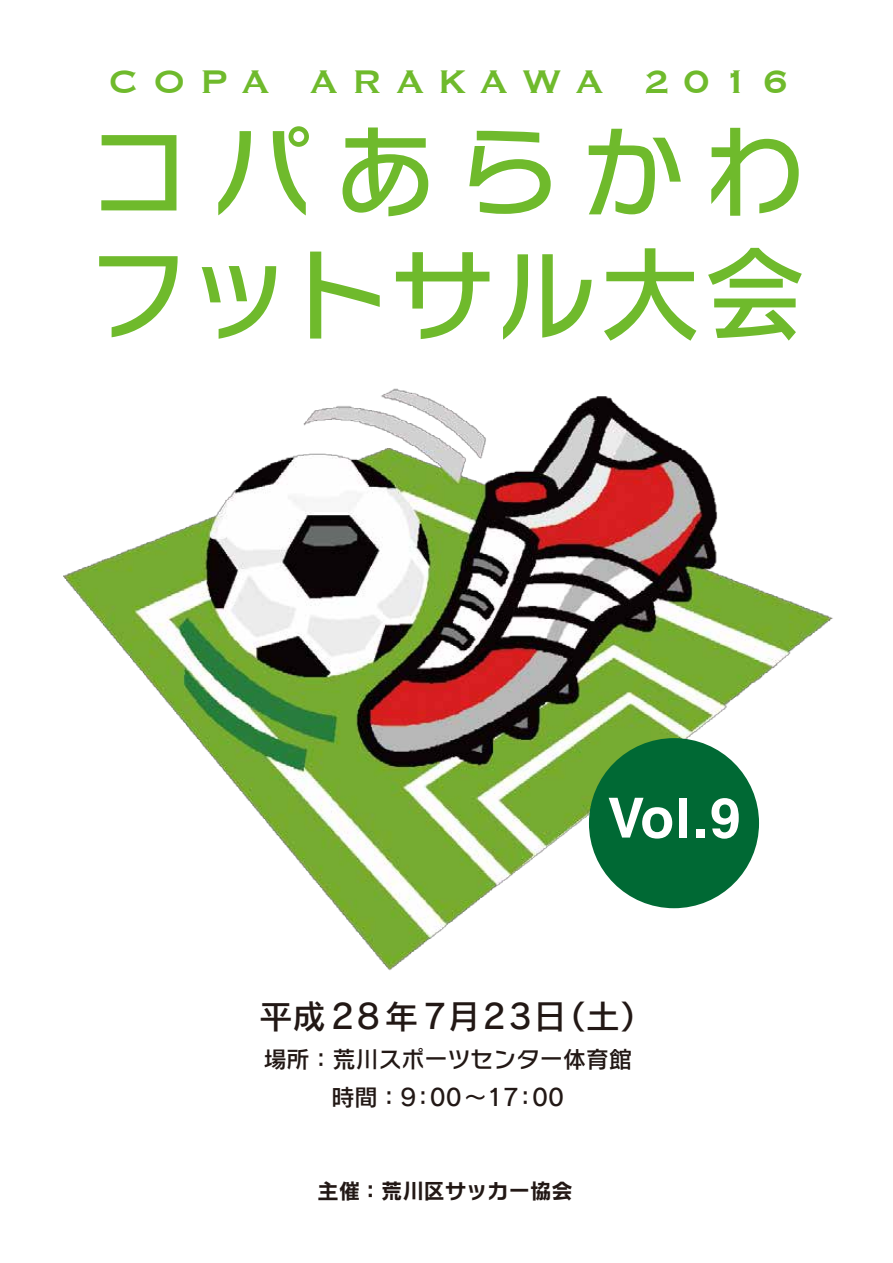
<style>
.page{position:relative;width:893px;height:1263px;background:#fff}
.page>*{position:absolute;margin:0;border:0;box-sizing:border-box;transform-origin:0 0}
.t1{font:102.75px/123.3px "Rodin NTLG Pro DB";letter-spacing:.02em;color:#6fba2c}
.t2{font:700 55.35px "Helvetica";color:#fff}
.t3{font:42.45px "Copperplate";letter-spacing:.32em;color:#6fba2c}
.t4{font:33.6px "Rodin NTLG Pro DB";letter-spacing:.09em;color:#221815}
.t5{font:23.25px/38.2px "Rodin NTLG Pro DB";letter-spacing:-.01em;color:#221815;text-align:center}
.t6{font:21.3px "Rodin NTLG Pro B";color:#221815}
</style>
<div class="page">
<img style="left:64px;top:388px;width:769px;height:583px">
<div style="left:589px;top:738px;width:170px;height:170px;background:#006934;border-radius:50%"></div>
<h3 class="t3" style="left:109px;top:54px;width:682px">COPA ARAKAWA 2016</h3>
<h1 class="t1" style="left:87px;top:105px;width:720px">コパあらかわフットサル大会</h1>
<h2 class="t2" style="left:607px;top:773px;width:135px">Vol.9</h2>
<h3 class="t4" style="left:259px;top:994px;width:395px">平成28年7月23日（土）</h3>
<p class="t5" style="left:263px;top:1039px;width:370px">場所：荒川スポーツセンター体育館時間：9：00～17：00</p>
<p class="t6" style="left:317px;top:1177px;width:257px">主催：荒川区サッカー協会</p>
</div>
